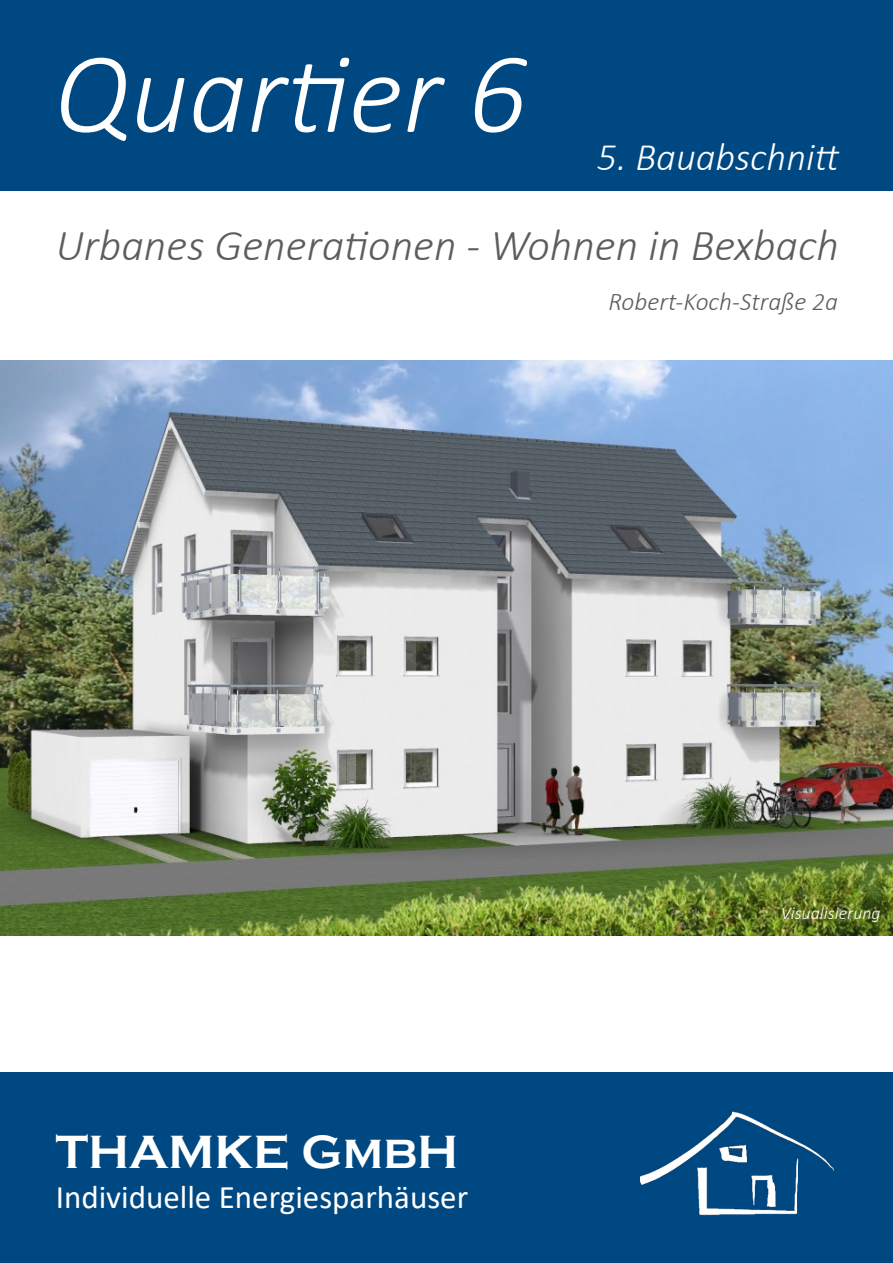
<style>
.page{position:relative;width:893px;height:1263px;background:#fff}
.page>*{position:absolute;margin:0;border:0;box-sizing:border-box;transform-origin:0 0}
.t1{font:italic 300 115.5px "Calibri";color:#fff}
.t2{font:700 48px "Copperplate Gothic";color:#fff}
.t3{font:italic 300 44.4px "Calibri";color:#5d5d61}
.t4{font:italic 300 39px "Calibri";color:#fff}
.t5{font:33px "Calibri";color:#fff}
.t6{font:italic 300 25.5px "Calibri";color:#5d5d61}
.t7{font:italic 300 18px "Calibri";color:#fff}
.s1{font-size:42px}
</style>
<div class="page">
<img style="left:0;top:361px;width:893px;height:574px">
<div style="left:0;top:0;width:893px;height:190px;background:#004882"></div>
<div style="left:0;top:1073px;width:893px;height:190px;background:#004882"></div>
<img style="left:641px;top:1111px;width:193px;height:105px">
<p class="t1" style="left:54px;top:22px;width:474px">Quartier 6</p>
<p class="t4" style="left:597px;top:132px;width:244px">5. Bauabschnitt</p>
<p class="t3" style="left:56px;top:218px;width:785px">Urbanes Generationen - Wohnen in Bexbach</p>
<p class="t6" style="left:609px;top:286px;width:231px">Robert-Koch-Straße 2a</p>
<p class="t2" style="left:56px;top:1126px;width:404px">THAMKE G<span class="s1">MB</span>H</p>
<p class="t5" style="left:56px;top:1174px;width:414px">Individuelle Energiesparhäuser</p>
<p class="t7" style="left:781px;top:902px;width:101px">Visualisierung</p>
</div>
